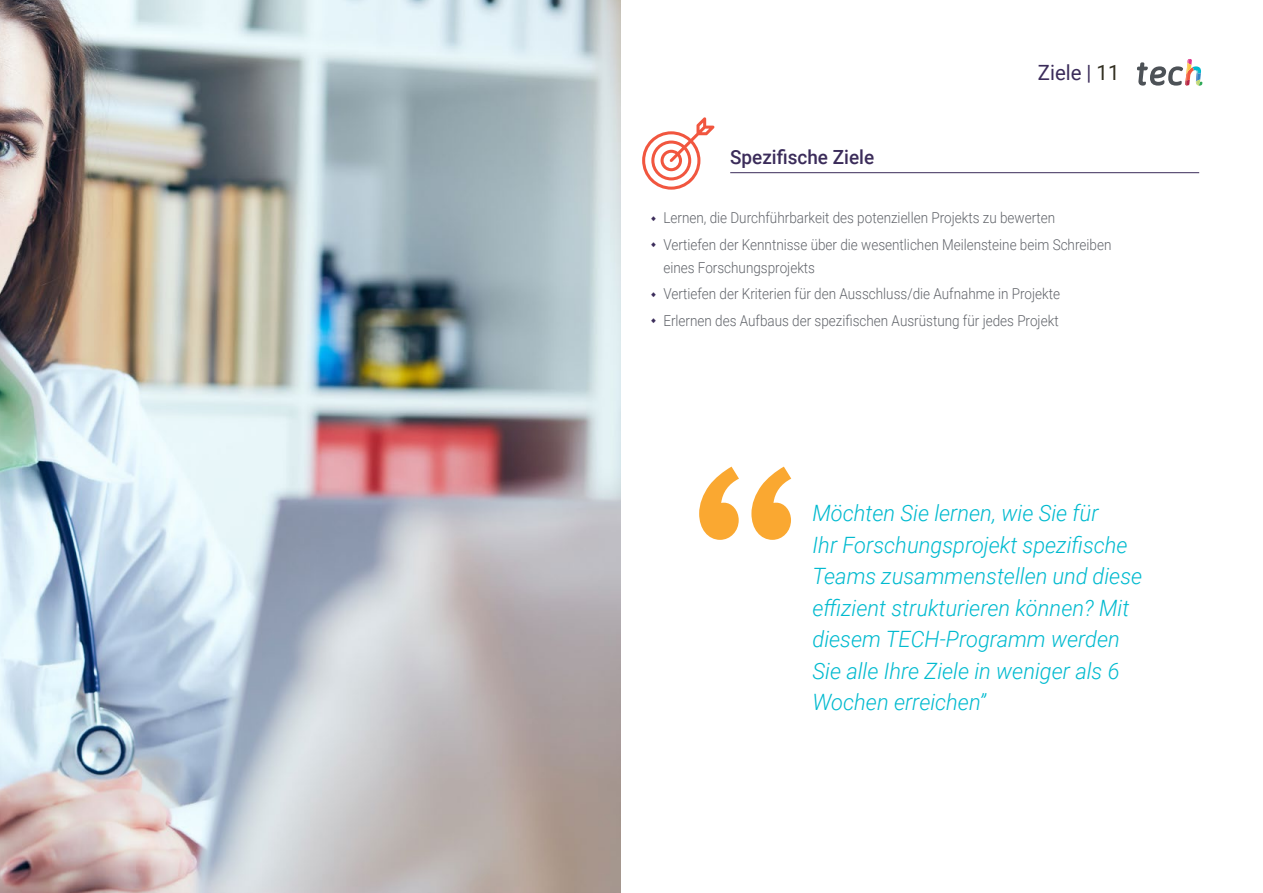
<style>
.page{position:relative;width:1263px;height:893px;background:#fff}
.page>*{position:absolute;margin:0;border:0;box-sizing:border-box;transform-origin:0 0}
.t1{font:italic 300 22.5px/31.5px "Roboto";color:#00bacf}
.t2{font:21px "Roboto";color:#3b2c5a}
.t3{font:500 19.5px "Roboto";color:#3b2c5a}
.t4{font:300 15px/26.7px "Roboto";color:#61646a;scale:.9 1}
.s1{color:#312e20}
</style>
<div class="page">
<hr style="left:730px;top:172px;width:469px;height:1px;background:#3b2c5a">
<svg style="left:642px;top:117px;width:72px;height:73px"></svg>
<img style="left:0;top:0;width:621px;height:893px">
<svg style="left:699px;top:467px;width:92px;height:73px"></svg>
<svg style="left:1137px;top:59px;width:65px;height:27px"></svg>
<h3 class="t3" style="left:730px;top:144px;width:145px">Spezifische Ziele</h3>
<h2 class="t2" style="left:1038px;top:57px;width:83px">Ziele | <span class="s1">11</span></h2>
<p class="t4" style="left:663px;top:204px;width:499px">Lernen, die Durchführbarkeit des potenziellen Projekts zu bewerten<br>Vertiefen der Kenntnisse über die wesentlichen Meilensteine beim Schreiben</p>
<p class="t4" style="left:663px;top:253px;width:442px">eines Forschungsprojekts<br>Vertiefen der Kriterien für den Ausschluss/die Aufnahme in Projekte<br>Erlernen des Aufbaus der spezifischen Ausrüstung für jedes Projekt</p>
<h1 class="t1" style="left:812px;top:496px;width:331px">Möchten Sie lernen, wie Sie für<br>Ihr Forschungsprojekt spezifische<br>Teams zusammenstellen und diese effizient strukturieren können? Mit diesem TECH-Programm werden<br>Sie alle Ihre Ziele in weniger als 6<br>Wochen erreichen”</h1>
</div>
